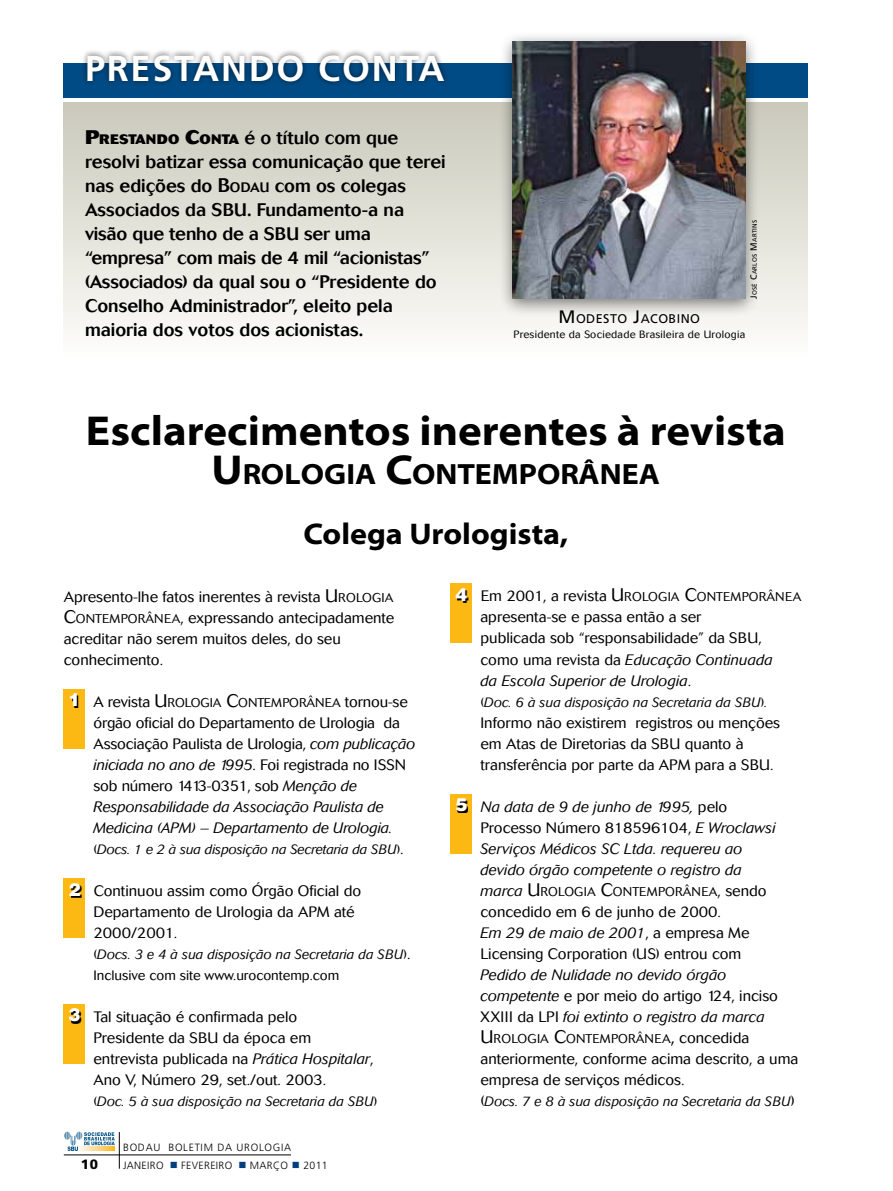
<style>
.page{position:relative;width:893px;height:1191px;background:#fff}
.page>*{position:absolute;margin:0;border:0;box-sizing:border-box;transform-origin:0 0}
.t1{font:700 semi-expanded 42px "Myriad Pro";color:#000}
.t2{font:700 36px "Frutiger LT Std";letter-spacing:.05em;color:#fff}
.t3{font:700 semi-expanded 30px "Myriad Pro";color:#000}
.t4{font:700 semi-expanded 29.4px "Myriad Pro";color:#000}
.t5{font:500 18px/24px "Cosmos";color:#000}
.t6{font:300 15px/21px "Cosmos";color:#000}
.t7{font:italic 300 15px/21px "Cosmos";color:#000}
.t8{font:italic 300 13.5px/21px "Cosmos";color:#000}
.t9{font:900 13.5px "Frutiger LT Std";color:#000}
.t10{font:300 12.6px "Cosmos";letter-spacing:.015em;color:#000}
.t11{font:12.6px "Frutiger LT Std";letter-spacing:.035em;color:#000}
.t12{font:300 10.5px "Cosmos";letter-spacing:.025em;color:#000}
.t13{font:300 10.5px "Frutiger LT Std";letter-spacing:.03em;color:#000}
.t14{font:300 10.5px "Frutiger LT Std";letter-spacing:.07em;color:#000}
.t15{font:6.3px "Frutiger LT Std";letter-spacing:.035em;color:#000}
.s1{font-weight:800;font-size:19.5px}
.s2{font-weight:800;font-size:13.65px}
.s3{font-size:19.5px}
.s4{font-size:13.65px}
.s5{font-size:9px}
.s6{font-size:18px}
.s7{font-size:42px}
.s8{font-size:12.6px}
.s9{font-family:"Helvetica LT Std";font-weight:900;font-size:18px;color:#fff}
.s10{font-size:15px}
.s11{font-style:normal}
.s12{font-style:normal;font-size:15px}
.s13{font-style:italic}
.s14{font-family:"Helvetica LT Std";font-weight:900;font-style:normal;font-size:18px;color:#fff}
.s15{font-style:italic;font-size:15px}
</style>
<div class="page">
<hr style="left:64px;top:1154px;width:227px;height:1px;background:#000">
<hr style="left:119px;top:1132px;width:1px;height:36px;background:#000">
<svg style="left:64px;top:1131px;width:51px;height:20px"></svg>
<div style="left:64px;top:64px;width:744px;height:34px;background:#004b85"></div>
<div style="left:64px;top:102px;width:744px;height:255px;background:linear-gradient(to bottom,#cac9bb,#fdfdfa)"></div>
<div style="left:81px;top:49px;width:369px;height:38px;background:#000;opacity:.6"></div>
<div style="left:498px;top:31px;width:261px;height:286px;background:#000;opacity:.5"></div>
<img style="left:513px;top:41px;width:233px;height:258px">
<div style="left:64px;top:689px;width:21px;height:59px;background:#fdb913"></div>
<svg style="left:72px;top:695px;width:7px;height:13px"></svg>
<div style="left:64px;top:878px;width:21px;height:59px;background:#fdb913"></div>
<svg style="left:71px;top:885px;width:11px;height:12px"></svg>
<div style="left:64px;top:1004px;width:21px;height:59px;background:#fdb913"></div>
<svg style="left:71px;top:1010px;width:10px;height:13px"></svg>
<div style="left:451px;top:584px;width:21px;height:59px;background:#fdb913"></div>
<svg style="left:457px;top:590px;width:12px;height:13px"></svg>
<div style="left:451px;top:794px;width:21px;height:59px;background:#fdb913"></div>
<svg style="left:457px;top:800px;width:11px;height:13px"></svg>
<p class="t2" style="left:85px;top:47px;width:361px">PRESTANDO CONTA</p>
<p class="t5" style="left:85px;top:126px;width:362px"><span class="s1">P</span><span class="s2">RESTANDO</span> <span class="s1">C</span><span class="s2">ONTA</span> é o título com que resolvi batizar essa comunicação que terei nas edições do <span class="s3">B</span><span class="s4">ODAU</span> com os colegas Associados da SBU. Fundamento-a na visão que tenho de a SBU ser uma “empresa” com mais de 4 mil “acionistas” (Associados) da qual sou o “Presidente do Conselho Administrador”, eleito pela maioria dos votos dos acionistas.</p>
<p class="t15" style="left:751px;top:299px;width:81px;rotate:-90deg"><span class="s5">J</span>OSÉ <span class="s5">C</span>ARLOS <span class="s5">M</span> ARTINS</p>
<p class="t11" style="left:559px;top:311px;width:143px"><span class="s6">M</span> ODESTO <span class="s6">J</span>ACOBINO</p>
<p class="t12" style="left:513px;top:328px;width:233px">Presidente da Sociedade Brasileira de Urologia</p>
<p class="t1" style="left:86px;top:407px;width:702px">Esclarecimentos inerentes à revista</p>
<p class="t4" style="left:212px;top:458px;width:450px"><span class="s7">U</span>ROLOGIA <span class="s7">C</span>ONTEMPORÂNEA</p>
<p class="t3" style="left:303px;top:517px;width:266px">Colega Urologista,</p>
<p class="t6" style="left:64px;top:586px;width:332px">Apresento-lhe fatos inerentes à revista <span class="s6">U</span><span class="s8">ROLOGIA </span><span class="s6">C</span><span class="s8">ONTEMPORÂNEA</span>, expressando antecipadamente acreditar não serem muitos deles, do seu conhecimento.</p>
<p class="t10" style="left:68px;top:695px;width:341px"><span class="s9">1</span> <span class="s10">A revista</span> <span class="s6">U</span>ROLOGIA <span class="s6">C</span>ONTEMPORÂNEA <span class="s10">tornou-se</span></p>
<p class="t7" style="left:94px;top:712px;width:323px"><span class="s11">órgão oficial do Departamento de Urologia da Associação Paulista de Urologia,</span> com publicação iniciada no ano de 1995<span class="s11">. Foi registrada no ISSN sob número 1413-0351, sob</span> Menção de Responsabilidade da Associação Paulista de Medicina (APM) – Departamento de Urologia.</p>
<p class="t8" style="left:94px;top:839px;width:312px"><span class="s11">(</span>Docs. 1 e 2 à sua disposição na Secretaria da SBU<span class="s11">)</span><span class="s12">.</span></p>
<p class="t6" style="left:94px;top:880px;width:269px;text-indent:-25px"><span class="s9">2</span> Continuou assim como Órgão Oficial do<br>Departamento de Urologia da APM até<br>2000/2001.</p>
<p class="t8" style="left:94px;top:944px;width:318px"><span class="s11">(</span>Docs. 3 e 4 à sua disposição na Secretaria da SBU<span class="s11">)</span><span class="s12">.<br></span><span class="s11">Inclusive com site www.urocontemp.com</span></p>
<p class="t6" style="left:94px;top:1006px;width:282px;text-indent:-25px"><span class="s9">3</span> Tal situação é confirmada pelo<br>Presidente da SBU da época em entrevista publicada na <span class="s13">Prática Hospitalar</span>, Ano V, Número 29, set./out. 2003.</p>
<p class="t8" style="left:94px;top:1091px;width:286px"><span class="s11">(</span>Doc. 5 à sua disposição na Secretaria da SBU<span class="s11">)</span></p>
<p class="t14" style="left:123px;top:1141px;width:170px">BODAU BOLETIM DA UROLOGIA</p>
<p class="t9" style="left:81px;top:1155px;width:19px">10</p>
<p class="t13" style="left:123px;top:1159px;width:42px">JANEIRO</p>
<p class="t13" style="left:181px;top:1159px;width:53px">FEVEREIRO</p>
<p class="t13" style="left:250px;top:1159px;width:39px">MARÇO</p>
<p class="t13" style="left:303px;top:1159px;width:26px">2011</p>
<p class="t10" style="left:455px;top:590px;width:348px"><span class="s9">4</span> <span class="s10">Em 2001, a revista</span> <span class="s6">U</span>ROLOGIA <span class="s6">C</span>ONTEMPORÂNEA</p>
<p class="t6" style="left:480px;top:607px;width:294px">apresenta-se e passa então a ser<br>publicada sob “responsabilidade” da SBU, como uma revista da <span class="s13">Educação Continuada da Escola Superior de Urologia</span>.</p>
<p class="t8" style="left:480px;top:691px;width:289px"><span class="s11">(</span>Doc. 6 à sua disposição na Secretaria da SBU<span class="s11">)</span>.</p>
<p class="t6" style="left:480px;top:712px;width:301px">Informo não existirem registros ou menções em Atas de Diretorias da SBU quanto à transferência por parte da APM para a SBU.</p>
<p class="t7" style="left:480px;top:796px;width:297px;text-indent:-25px"><span class="s14">5</span> Na data de 9 de junho de 1995, <span class="s11">pelo Processo Número 818596104,</span> E Wroclawsi Serviços Médicos SC Ltda. requereu ao devido órgão competente o registro da</p>
<p class="t10" style="left:480px;top:884px;width:288px"><span class="s15">marca</span> <span class="s6">U</span>ROLOGIA <span class="s6">C</span>ONTEMPORÂNEA<span class="s10">, sendo</span></p>
<p class="t6" style="left:480px;top:901px;width:299px">concedido em 6 de junho de 2000.<br><span class="s13">Em 29 de maio de 2001</span>, a empresa Me Licensing Corporation (US) entrou com <span class="s13">Pedido de Nulidade no devido órgão competente</span> e por meio do artigo 124, inciso XXIII da LPI <span class="s13">foi extinto o registro da marca</span></p>
<p class="t10" style="left:480px;top:1031px;width:270px"><span class="s6">U</span>ROLOGIA <span class="s6">C</span>ONTEMPORÂNEA<span class="s6">,</span> <span class="s10">concedida</span></p>
<p class="t6" style="left:480px;top:1048px;width:319px">anteriormente, conforme acima descrito, a uma empresa de serviços médicos.</p>
<p class="t8" style="left:480px;top:1090px;width:316px"><span class="s12">(</span>Docs. 7 e 8 à sua disposição na Secretaria da SBU<span class="s12">)</span></p>
</div>
